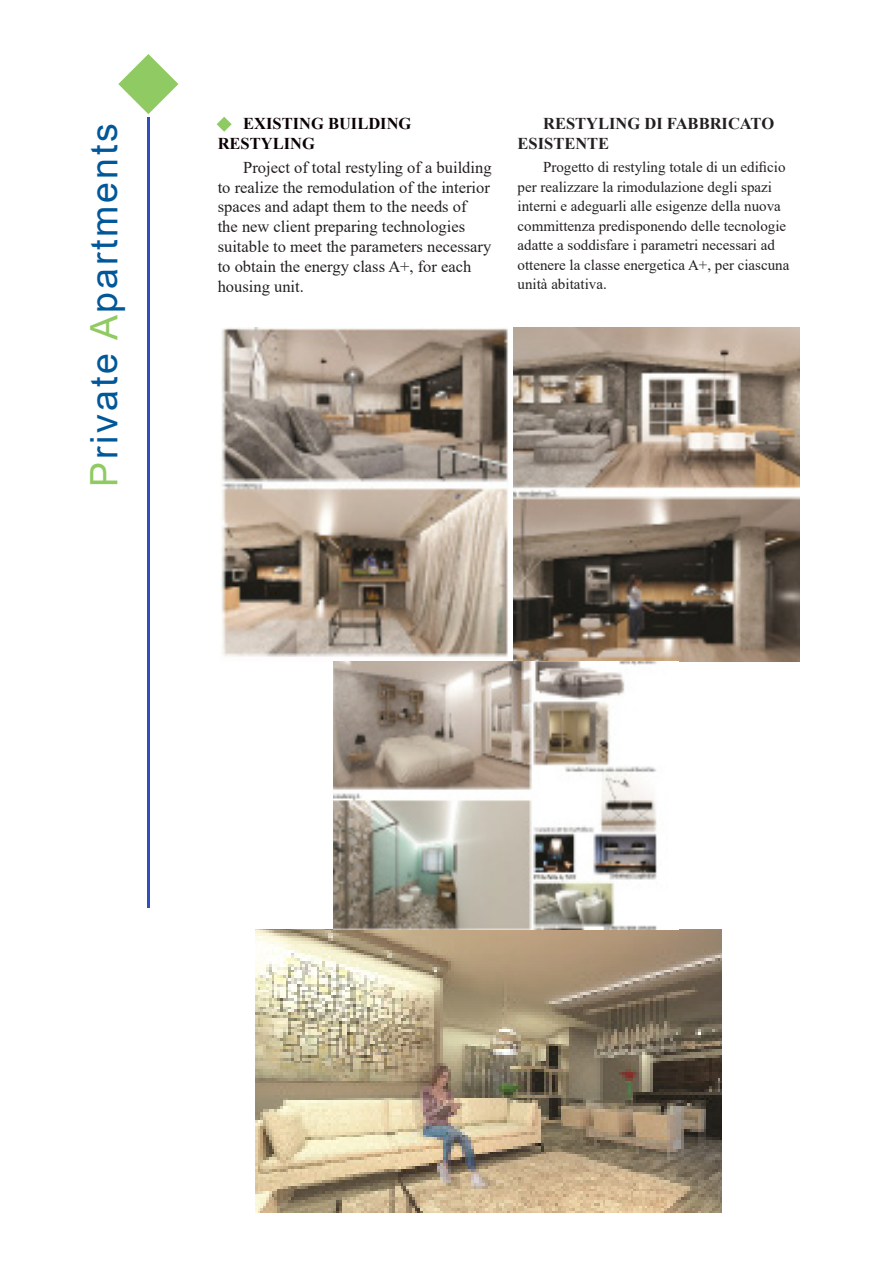
<style>
.page{position:relative;width:893px;height:1263px;background:#fff}
.page>*{position:absolute;margin:0;border:0;box-sizing:border-box;transform-origin:0 0}
.t1{font:37.8px "Arial";letter-spacing:.075em;color:#005899}
.t2{font:16.5px/19.8px "Times New Roman";color:#231f20}
.t3{font:700 16.5px/19.5px "Times New Roman";color:#231f20}
.t4{font:700 16.5px/19.8px "Times New Roman";color:#0b0003}
.t5{font:15px/19.5px "Times New Roman";color:#231f20}
.s1{color:#90ca62}
</style>
<div class="page">
<svg style="left:118px;top:54px;width:60px;height:60px"></svg>
<hr style="left:148px;top:117px;width:2px;height:791px;background:#304ebe">
<img style="left:255px;top:929px;width:467px;height:284px">
<img style="left:513px;top:327px;width:286px;height:334px">
<img style="left:221px;top:327px;width:287px;height:330px">
<img style="left:334px;top:661px;width:323px;height:268px">
<svg style="left:217px;top:117px;width:15px;height:15px"></svg>
<p class="t1" style="left:78px;top:487px;width:365px;rotate:-90deg"><span class="s1">P</span>rivate <span class="s1">A</span>partments</p>
<p class="t4" style="left:218px;top:113px;width:195px;text-indent:26px">EXISTING BUILDING<br>RESTYLING</p>
<p class="t2" style="left:218px;top:157px;width:275px;text-indent:26px">Project of total restyling of a building to realize the remodulation of the interior spaces and adapt them to the needs of<br>the new client preparing technologies suitable to meet the parameters necessary to obtain the energy class A+, for each housing unit.</p>
<p class="t3" style="left:518px;top:113px;width:258px;text-indent:26px">RESTYLING DI FABBRICATO<br>ESISTENTE</p>
<p class="t5" style="left:518px;top:157px;width:273px;text-indent:26px">Progetto di restyling totale di un edificio per realizzare la rimodulazione degli spazi interni e adeguarli alle esigenze della nuova committenza predisponendo delle tecnologie adatte a soddisfare i parametri necessari ad ottenere la classe energetica A+, per ciascuna unità abitativa.</p>
</div>
